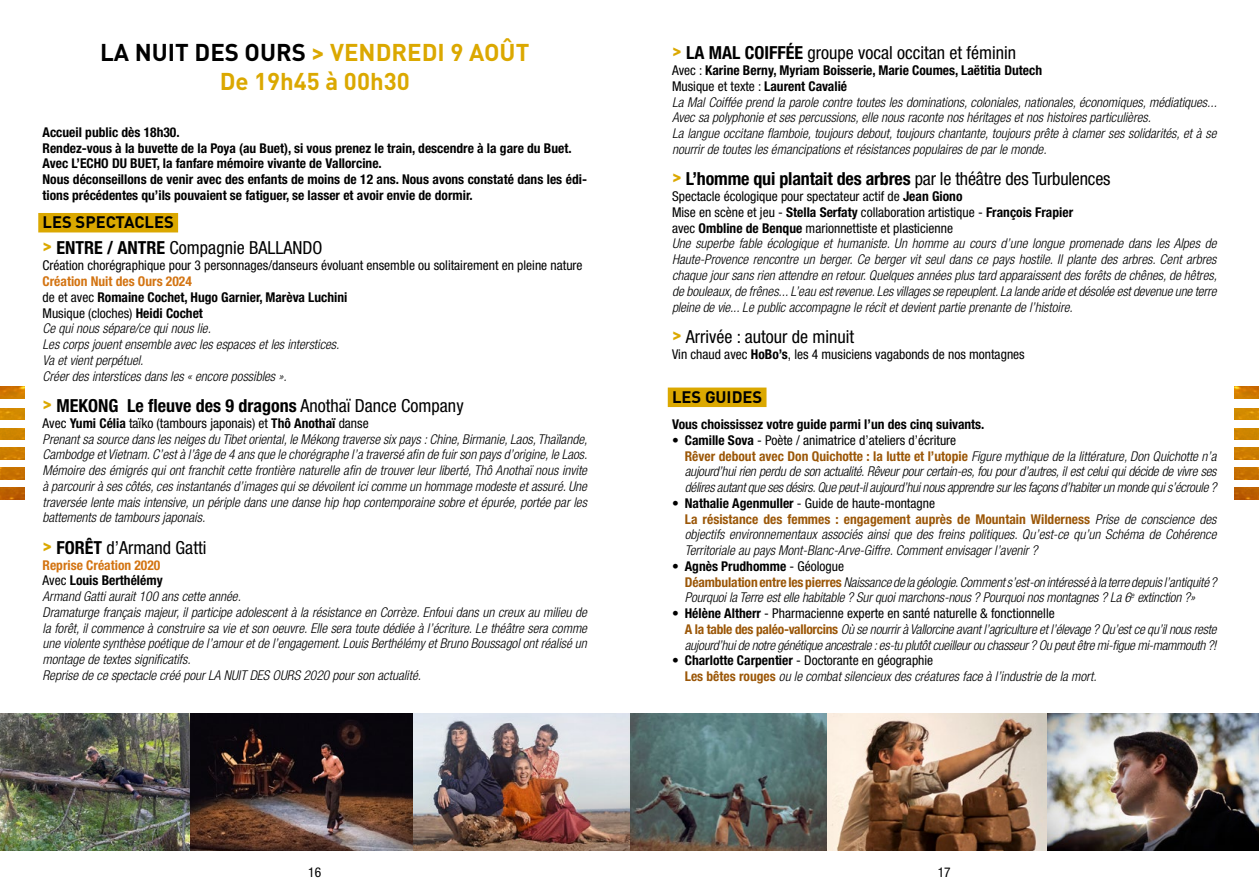
<style>
.page{position:relative;width:1259px;height:893px;background:#fff}
.page>*{position:absolute;margin:0;border:0;box-sizing:border-box;transform-origin:0 0}
.t1{font:700 24px/28.8px "DIN Pro";color:#dba800;text-align:center}
.t2{font:condensed 18px "Helvetica Neue LT Std";color:#000}
.t3{font:700 condensed 18px "Helvetica Neue LT Std";letter-spacing:-.01em;color:#000}
.t4{font:700 16.5px "DIN Pro";color:#000}
.t5{font:italic 300 condensed 13.5px/15.8px "Helvetica Neue LT Std";color:#000}
.t6{font:italic 300 condensed 13.5px/15.8px "Helvetica Neue LT Std";letter-spacing:-.02em;color:#000}
.t7{font:700 condensed 13.5px/15.8px "Helvetica Neue LT Std";color:#000}
.t8{font:condensed 13.5px "Helvetica Neue LT Std";color:#000}
.s1{color:#000}
.s2{font-family:"DIN Pro";font-weight:700;font-stretch:normal;color:#dba800}
.s3{font-weight:700}
.s4{font-weight:700;font-style:normal;color:#d37412}
.s5{font-weight:400;font-style:normal}
.s6{font-weight:700;font-style:normal}
.s7{font-family:"DIN Pro";font-stretch:normal;color:#dba800}
.s8{font-weight:400}
.s9{font-weight:700;font-style:normal;color:#9b5708}
</style>
<div class="page">
<img style="left:1234px;top:387px;width:25px;height:11px">
<img style="left:0;top:387px;width:24px;height:11px">
<img style="left:1234px;top:408px;width:25px;height:12px">
<img style="left:0;top:408px;width:24px;height:12px">
<img style="left:1234px;top:428px;width:25px;height:12px">
<img style="left:0;top:428px;width:24px;height:12px">
<img style="left:1234px;top:448px;width:25px;height:11px">
<img style="left:0;top:448px;width:24px;height:11px">
<img style="left:1234px;top:468px;width:25px;height:11px">
<img style="left:0;top:468px;width:24px;height:11px">
<img style="left:1234px;top:488px;width:25px;height:11px">
<img style="left:0;top:488px;width:24px;height:11px">
<div style="left:668px;top:388px;width:98px;height:19px;background:#dba800"></div>
<div style="left:38px;top:213px;width:140px;height:19px;background:#dba800"></div>
<img style="left:0;top:713px;width:1259px;height:137px">
<h1 class="t1" style="left:100px;top:37px;width:431px"><span class="s1">LA NUIT DES OURS</span> &gt; VENDREDI 9 AOÛT<br>De 19h45 à 00h30</h1>
<p class="t7" style="left:43px;top:124px;width:546px">Accueil public dès 18h30.<br>Rendez-vous à la buvette de la Poya (au Buet), si vous prenez le train, descendre à la gare du Buet.<br>Avec L’ECHO DU BUET, la fanfare mémoire vivante de Vallorcine.<br>Nous déconseillons de venir avec des enfants de moins de 12 ans. Nous avons constaté dans les édi&shy;tions précédentes qu’ils pouvaient se fatiguer, se lasser et avoir envie de dormir.</p>
<p class="t4" style="left:43px;top:211px;width:133px">LES SPECTACLES</p>
<h2 class="t2" style="left:43px;top:238px;width:281px"><span class="s2">&gt;</span> <span class="s3">ENTRE / ANTRE</span> Compagnie BALLANDO</h2>
<p class="t8" style="left:43px;top:258px;width:541px">Création chorégraphique pour 3 personnages/danseurs évoluant ensemble ou solitairement en pleine nature</p>
<p class="t5" style="left:43px;top:274px;width:306px"><span class="s4">Création Nuit des Ours 2024<br></span><span class="s5">de et avec</span> <span class="s6">Romaine Cochet, Hugo Garnier, Marèva Luchini </span><span class="s5">Musique (cloches)</span> <span class="s6">Heidi Cochet<br></span>Ce qui nous sépare/ce qui nous lie.<br>Les corps jouent ensemble avec les espaces et les interstices.<br>Va et vient perpétuel.<br>Créer des interstices dans les « encore possibles ».</p>
<h2 class="t3" style="left:43px;top:395px;width:422px"><span class="s7">&gt;</span> MEKONG Le fleuve des 9 dragons <span class="s8">Anothaï Dance Company</span></h2>
<p class="t5" style="left:43px;top:415px;width:546px"><span class="s5">Avec</span> <span class="s6">Yumi Célia</span> <span class="s5">taïko (tambours japonais) et</span> <span class="s6">Thô Anothaï</span> <span class="s5">danse<br></span>Prenant sa source dans les neiges du Tibet oriental, le Mékong traverse six pays : Chine, Birmanie, Laos, Thaïlande, Cambodge et Vietnam. C’est à l’âge de 4 ans que le chorégraphe l’a traversé afin de fuir son pays d’origine, le Laos.<br>Mémoire des émigrés qui ont franchit cette frontière naturelle afin de trouver leur liberté, Thô Anothaï nous invite à parcourir à ses côtés, ces instantanés d’images qui se dévoilent ici comme un hommage modeste et assuré. Une traversée lente mais intensive, un périple dans une danse hip hop contemporaine sobre et épurée, portée par les battements de tambours japonais.</p>
<h2 class="t2" style="left:43px;top:537px;width:165px"><span class="s2">&gt;</span> <span class="s3">FORÊT</span> d’Armand Gatti</h2>
<p class="t5" style="left:43px;top:557px;width:546px"><span class="s4">Reprise Création 2020<br></span><span class="s5">Avec</span> <span class="s6">Louis Berthélémy<br></span>Armand Gatti aurait 100 ans cette année.<br>Dramaturge français majeur, il participe adolescent à la résistance en Corrèze. Enfoui dans un creux au milieu de la forêt, il commence à construire sa vie et son oeuvre. Elle sera toute dédiée à l’écriture. Le théâtre sera comme une violente synthèse poétique de l’amour et de l’engagement. Louis Berthélémy et Bruno Boussagol ont réalisé un montage de textes significatifs.<br>Reprise de ce spectacle créé pour LA NUIT DES OURS 2020 pour son actualité.</p>
<h2 class="t2" style="left:672px;top:43px;width:345px"><span class="s2">&gt;</span> <span class="s3">LA MAL COIFFÉE</span> groupe vocal occitan et féminin</h2>
<p class="t5" style="left:672px;top:63px;width:546px"><span class="s5">Avec :</span> <span class="s6">Karine Berny, Myriam Boisserie, Marie Coumes, Laëtitia Dutech<br></span><span class="s5">Musique et texte :</span> <span class="s6">Laurent Cavalié<br></span>La Mal Coiffée prend la parole contre toutes les dominations, coloniales, nationales, économiques, médiatiques...<br>Avec sa polyphonie et ses percussions, elle nous raconte nos héritages et nos histoires particulières.<br>La langue occitane flamboie, toujours debout, toujours chantante, toujours prête à clamer ses solidarités, et à se nourrir de toutes les émancipations et résistances populaires de par le monde.</p>
<h2 class="t3" style="left:672px;top:168px;width:440px"><span class="s7">&gt;</span> L’homme qui plantait des arbres <span class="s8">par le théâtre des Turbulences</span></h2>
<p class="t5" style="left:672px;top:189px;width:546px"><span class="s5">Spectacle écologique pour spectateur actif de</span> <span class="s6">Jean Giono<br></span><span class="s5">Mise en scène et jeu -</span> <span class="s6">Stella Serfaty</span> <span class="s5">collaboration artistique -</span> <span class="s6">François Frapier<br></span><span class="s5">avec</span> <span class="s6">Ombline de Benque</span> <span class="s5">marionnettiste et plasticienne<br></span>Une superbe fable écologique et humaniste. Un homme au cours d’une longue promenade dans les Alpes de Haute-Provence rencontre un berger. Ce berger vit seul dans ce pays hostile. Il plante des arbres. Cent arbres chaque jour sans rien attendre en retour. Quelques années plus tard apparaissent des forêts de chênes, de hêtres, de bouleaux, de frênes... L’eau est revenue. Les villages se repeuplent. La lande aride et désolée est devenue une terre pleine de vie... Le public accompagne le récit et devient partie prenante de l’histoire.</p>
<h2 class="t2" style="left:672px;top:326px;width:184px"><span class="s2">&gt;</span> Arrivée : autour de minuit</h2>
<p class="t8" style="left:672px;top:346px;width:354px">Vin chaud avec <span class="s3">HoBo’s</span>, les 4 musiciens vagabonds de nos montagnes</p>
<p class="t4" style="left:672px;top:386px;width:92px">LES GUIDES</p>
<p class="t7" style="left:672px;top:416px;width:314px">Vous choississez votre guide parmi l’un des cinq suivants.</p>
<p class="t6" style="left:685px;top:432px;width:533px;text-indent:-13px"><span class="s5">•</span> <span class="s6">Camille Sova</span> <span class="s5">- Poète / animatrice d’ateliers d’écriture<br></span><span class="s9">Rêver debout avec Don Quichotte : la lutte et l’utopie</span> Figure mythique de la littérature, Don Quichotte n’a aujourd’hui rien perdu de son actualité. Rêveur pour certain-es, fou pour d’autres, il est celui qui décide de vivre ses délires autant que ses désirs. Que peut-il aujourd’hui nous apprendre sur les façons d’habiter un monde qui s’écroule ?</p>
<p class="t5" style="left:685px;top:495px;width:533px;text-indent:-13px"><span class="s5">•</span> <span class="s6">Nathalie Agenmuller</span> <span class="s5">- Guide de haute-montagne<br></span><span class="s9">La résistance des femmes : engagement auprès de Mountain Wilderness</span> Prise de conscience des objectifs environnementaux associés ainsi que des freins politiques. Qu’est-ce qu’un Schéma de Cohérence Territoriale au pays Mont-Blanc-Arve-Giffre. Comment envisager l’avenir ?</p>
<p class="t5" style="left:685px;top:559px;width:533px;text-indent:-13px"><span class="s5">•</span> <span class="s6">Agnès Prudhomme</span> <span class="s5">- Géologue<br></span><span class="s9">Déambulation entre les pierres</span> Naissance de la géologie. Comment s’est-on intéressé à la terre depuis l’antiquité ?<br>Pourquoi la Terre est elle habitable ? Sur quoi marchons-nous ? Pourquoi nos montagnes ? La 6<sup>e</sup> extinction ?»</p>
<p class="t6" style="left:685px;top:606px;width:533px;text-indent:-13px"><span class="s5">•</span> <span class="s6">Hélène Altherr</span> <span class="s5">- Pharmacienne experte en santé naturelle &amp; fonctionnelle<br></span><span class="s9">A la table des paléo-vallorcins</span> Où se nourrir à Vallorcine avant l’agriculture et l’élevage ? Qu’est ce qu’il nous reste aujourd’hui de notre génétique ancestrale : es-tu plutôt cueilleur ou chasseur ? Ou peut être mi-figue mi-mammouth ?!</p>
<p class="t5" style="left:685px;top:653px;width:413px;text-indent:-13px"><span class="s5">•</span> <span class="s6">Charlotte Carpentier</span> <span class="s5">- Doctorante en géographie<br></span><span class="s9">Les bêtes rouges</span> ou le combat silencieux des créatures face à l’industrie de la mort.</p>
<p class="t8" style="left:308px;top:864px;width:14px">16</p>
<p class="t8" style="left:937px;top:864px;width:14px">17</p>
</div>
